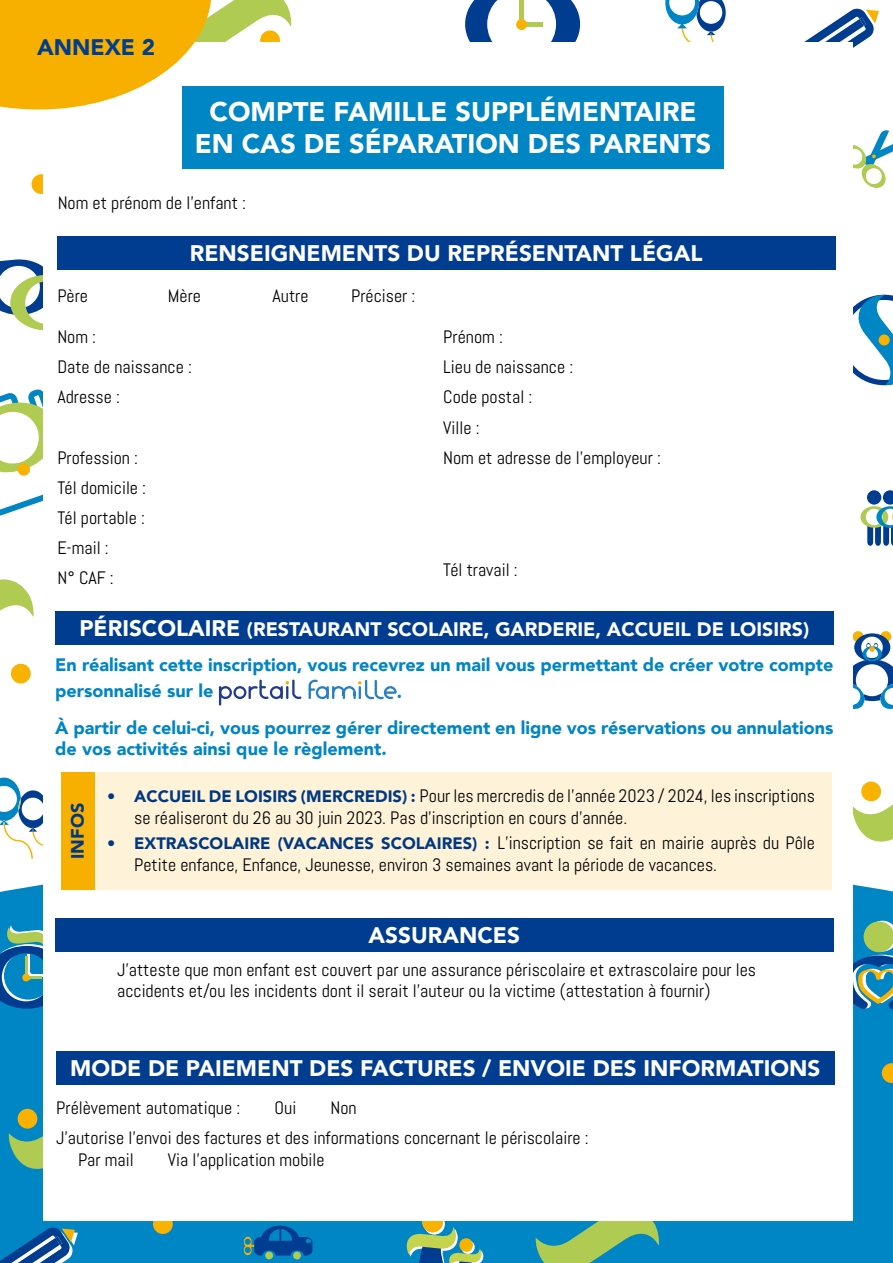
<style>
.page{position:relative;width:893px;height:1263px;background:#fff}
.page>*{position:absolute;margin:0;border:0;box-sizing:border-box;transform-origin:0 0}
.t1{font:900 27px/32.4px "Avenir";color:#fff;text-align:center}
.t2{font:900 22.5px "Avenir";color:#fff}
.t3{font:900 22.5px "Avenir";color:#003d90}
.t4{font:900 19.5px "Avenir";color:#fff}
.t5{font:18px/30.2px "Abel";color:#000}
.t6{font:900 18px/25.5px "Avenir";color:#0085c5}
.t7{font:900 18px "Avenir";color:#003882}
.s1{font-size:22.5px}
.s2{font-family:"Avenir";font-weight:900;font-size:16.5px;color:#003882}
</style>
<div class="page">
<div style="left:0;top:884px;width:893px;height:379px;background:#0085c5"></div>
<svg style="left:882px;top:1063px;width:11px;height:20px"></svg>
<div style="left:153px;top:1214px;width:20px;height:20px;background:#f9b200;border-radius:50%"></div>
<svg style="left:853px;top:921px;width:40px;height:89px;background:#579a98"></svg>
<div style="left:265px;top:1251px;width:8px;height:8px;background:#b0cb52;border-radius:50%"></div>
<div style="left:293px;top:1251px;width:8px;height:8px;background:#b0cb52;border-radius:50%"></div>
<svg style="left:244px;top:1225px;width:68px;height:30px;background:#0b63a1"></svg>
<svg style="left:0;top:925px;width:43px;height:84px;background:#2b86b0"></svg>
<hr style="left:25px;top:956px;width:3px;height:21px;background:#b0cb52">
<hr style="left:26px;top:976px;width:15px;height:3px;background:#b0cb52">
<div style="left:22px;top:974px;width:8px;height:7px;background:#f9b200;border-radius:50%"></div>
<svg style="left:9px;top:1100px;width:34px;height:73px;background:#57a087"></svg>
<svg style="left:535px;top:1221px;width:124px;height:42px;background:#5ba989"></svg>
<div style="left:424px;top:1214px;width:21px;height:20px;background:#fff;border-radius:50%"></div>
<svg style="left:407px;top:1227px;width:76px;height:36px;background:#5ea299"></svg>
<div style="left:459px;top:1238px;width:14px;height:14px;background:#f9b200;border-radius:50%"></div>
<div style="left:422px;top:1211px;width:21px;height:21px;background:#f9b200;border-radius:50%"></div>
<svg style="left:0;top:1226px;width:78px;height:37px;background:#2d7bb2"></svg>
<div style="left:11px;top:664px;width:20px;height:19px;background:#f9b200;border-radius:50%"></div>
<div style="left:32px;top:174px;width:19px;height:20px;background:#f9b200;border-radius:50%"></div>
<svg style="left:0;top:777px;width:43px;height:82px"></svg>
<svg style="left:665px;top:0;width:61px;height:42px"></svg>
<svg style="left:465px;top:0;width:115px;height:42px"></svg>
<hr style="left:520px;top:0;width:4px;height:25px;background:#b0cb52">
<hr style="left:522px;top:23px;width:21px;height:4px;background:#b0cb52">
<div style="left:516px;top:19px;width:11px;height:11px;background:#f9b200;border-radius:50%"></div>
<svg style="left:853px;top:781px;width:40px;height:61px"></svg>
<svg style="left:0;top:579px;width:34px;height:38px"></svg>
<svg style="left:853px;top:130px;width:40px;height:58px"></svg>
<svg style="left:853px;top:295px;width:40px;height:90px"></svg>
<div style="left:879px;top:334px;width:11px;height:11px;background:#f9b200;border-radius:50%"></div>
<svg style="left:860px;top:490px;width:33px;height:56px"></svg>
<svg style="left:0;top:389px;width:43px;height:127px"></svg>
<svg style="left:804px;top:8px;width:75px;height:40px"></svg>
<div style="left:853px;top:631px;width:11px;height:11px;background:#f9b200;border-radius:50%"></div>
<div style="left:880px;top:631px;width:11px;height:11px;background:#f9b200;border-radius:50%"></div>
<svg style="left:853px;top:633px;width:40px;height:76px"></svg>
<svg style="left:0;top:259px;width:43px;height:72px"></svg>
<div style="left:43px;top:42px;width:810px;height:1179px;background:#fff"></div>
<div style="left:183px;top:86px;width:541px;height:83px;background:#0085c5"></div>
<svg style="left:0;top:0;width:291px;height:110px"></svg>
<div style="left:55px;top:611px;width:778px;height:34px;background:#003d90"></div>
<svg style="left:309px;top:679px;width:88px;height:21px"></svg>
<svg style="left:219px;top:680px;width:83px;height:25px"></svg>
<div style="left:90px;top:772px;width:742px;height:118px;background:#fef3d9"></div>
<div style="left:61px;top:772px;width:33px;height:118px;background:#f7b000"></div>
<div style="left:57px;top:236px;width:778px;height:34px;background:#003d90"></div>
<div style="left:56px;top:1051px;width:778px;height:33px;background:#003d90"></div>
<div style="left:55px;top:918px;width:778px;height:34px;background:#003d90"></div>
<p class="t3" style="left:37px;top:28px;width:119px">ANNEXE 2</p>
<h1 class="t1" style="left:195px;top:94px;width:518px">COMPTE FAMILLE SUPPLÉMENTAIRE<br>EN CAS DE SÉPARATION DES PARENTS</h1>
<p class="t5" style="left:58px;top:188px;width:190px">Nom et prénom de l’enfant :</p>
<p class="t2" style="left:190px;top:234px;width:514px">RENSEIGNEMENTS DU REPRÉSENTANT LÉGAL</p>
<p class="t5" style="left:57px;top:281px;width:32px">Père</p>
<p class="t5" style="left:168px;top:281px;width:35px">Mère</p>
<p class="t5" style="left:273px;top:281px;width:38px">Autre</p>
<p class="t5" style="left:351px;top:281px;width:66px">Préciser :</p>
<p class="t5" style="left:57px;top:322px;width:136px">Nom :<br>Date de naissance :<br>Adresse :</p>
<p class="t5" style="left:57px;top:442px;width:90px">Profession :<br>Tél domicile :<br>Tél portable :<br>E-mail :<br>N° CAF :</p>
<p class="t5" style="left:443px;top:322px;width:219px">Prénom :<br>Lieu de naissance :<br>Code postal :<br>Ville :<br>Nom et adresse de l’employeur :</p>
<p class="t5" style="left:443px;top:554px;width:76px">Tél travail :</p>
<p class="t4" style="left:79px;top:613px;width:731px"><span class="s1">PÉRISCOLAIRE</span> (RESTAURANT SCOLAIRE, GARDERIE, ACCUEIL DE LOISIRS)</p>
<p class="t6" style="left:55px;top:651px;width:780px">En réalisant cette inscription, vous recevrez un mail vous permettant de créer votre compte personnalisé sur le</p>
<p class="t6" style="left:55px;top:673px;width:780px;line-height:35.5px;text-indent:341px">.<br>À partir de celui-ci, vous pourrez gérer directement en ligne vos réservations ou annulations</p>
<p class="t6" style="left:55px;top:735px;width:333px">de vos activités ainsi que le règlement.</p>
<p class="t5" style="left:134px;top:785px;width:682px;line-height:21.6px;text-indent:-27px"><span class="s2">• ACCUEIL DE LOISIRS (MERCREDIS) :</span> Pour les mercredis de l’année 2023 / 2024, les inscriptions se réaliseront du 26 au 30 juin 2023. Pas d’inscription en cours d’année.</p>
<p class="t5" style="left:134px;top:832px;width:682px;line-height:21.6px;text-indent:-27px"><span class="s2">• EXTRASCOLAIRE (VACANCES SCOLAIRES) :</span> L’inscription se fait en mairie auprès du Pôle<br>Petite enfance, Enfance, Jeunesse, environ 3 semaines avant la période de vacances.</p>
<p class="t7" style="left:62px;top:859px;width:57px;rotate:-90deg">INFOS</p>
<p class="t2" style="left:369px;top:916px;width:153px">ASSURANCES</p>
<p class="t5" style="left:117px;top:959px;width:640px;line-height:21.6px">J’atteste que mon enfant est couvert par une assurance périscolaire et extrascolaire pour les accidents et/ou les incidents dont il serait l’auteur ou la victime (attestation à fournir)</p>
<p class="t2" style="left:70px;top:1048px;width:752px">MODE DE PAIEMENT DES FACTURES / ENVOIE DES INFORMATIONS</p>
<p class="t5" style="left:56px;top:1093px;width:186px">Prélèvement automatique :</p>
<p class="t5" style="left:275px;top:1093px;width:23px">Oui</p>
<p class="t5" style="left:56px;top:1093px;width:534px;text-indent:274px">Non<br>J’autorise l’envoi des factures et des informations concernant le périscolaire :</p>
<p class="t5" style="left:78px;top:1144px;width:57px">Par mail</p>
<p class="t5" style="left:168px;top:1144px;width:158px">Via l’application mobile</p>
</div>
